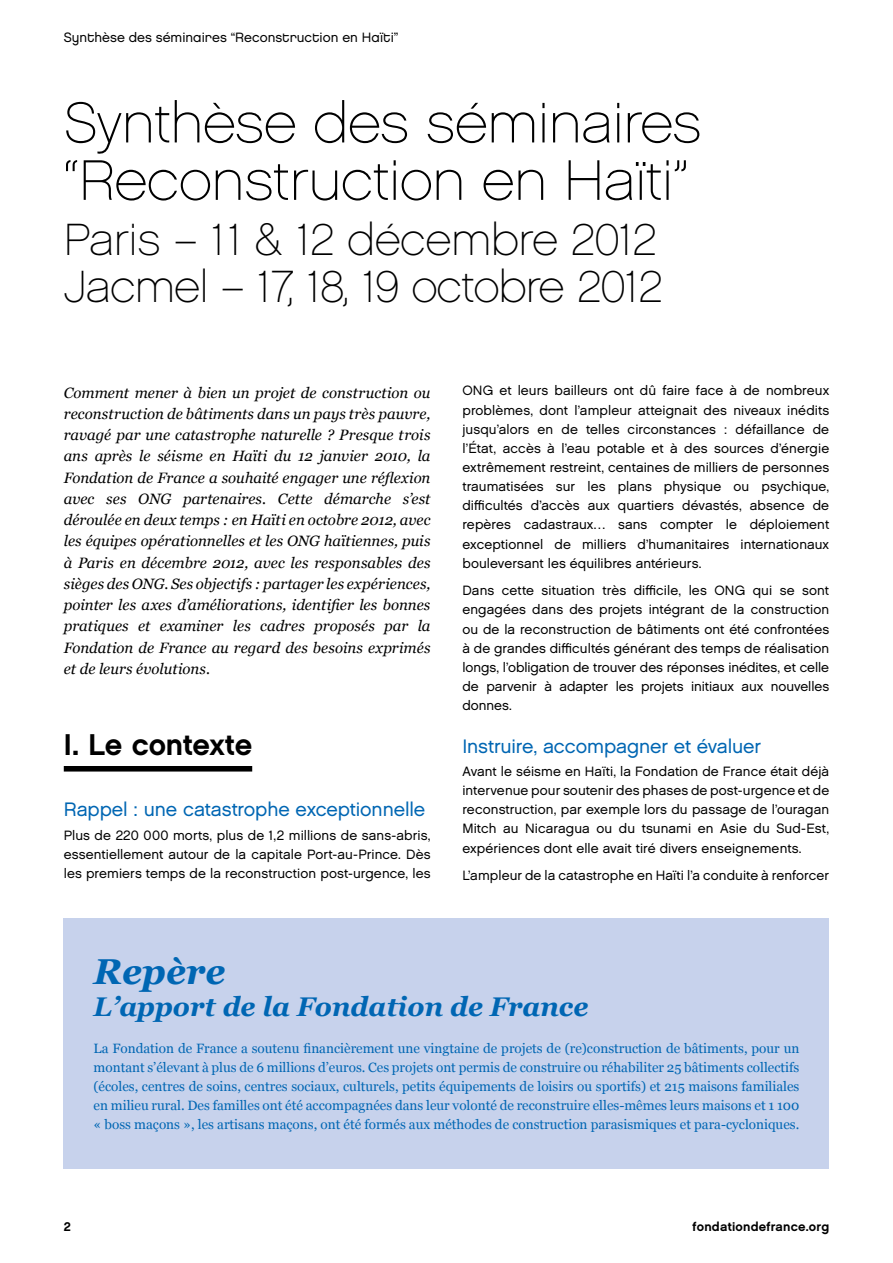
<style>
.page{position:relative;width:893px;height:1263px;background:#fff}
.page>*{position:absolute;margin:0;border:0;box-sizing:border-box;transform-origin:0 0}
.t1{font:57px/57.4px "Chalet Paris Nineteen Sixty";color:#000}
.t2{font:45px/46.8px "Chalet Paris Nineteen Sixty";letter-spacing:-.01em;color:#000}
.t3{font:italic 700 36px "Georgia";color:#0066b3}
.t4{font:30px "Chalet New York Nineteen Sixty";letter-spacing:-.005em;color:#000}
.t5{font:italic 700 27px "Georgia";color:#0066b3}
.t6{font:19.5px "Chalet London Nineteen Sixty";letter-spacing:-.005em;color:#0066b3}
.t7{font:italic 15px/21.3px "Georgia";color:#000;text-align:justify}
.t8{font:13.5px/19.2px "Chalet London Nineteen Sixty";letter-spacing:.005em;color:#000;text-align:justify}
.t9{font:13.5px/19.2px "Georgia";color:#0066b3;text-align:justify}
.t10{font:13.5px "Chalet London Nineteen Eighty";color:#000}
.t11{font:12.75px "Chalet New York Nineteen Sixty";letter-spacing:.015em;color:#000}
</style>
<div class="page">
<div style="left:64px;top:766px;width:188px;height:5px;background:#000"></div>
<div style="left:64px;top:918px;width:765px;height:251px;background:#c7d2ec"></div>
<p class="t10" style="left:64px;top:29px;width:336px">Synthèse des séminaires “Reconstruction en Haïti”</p>
<h1 class="t1" style="left:64px;top:94px;width:639px">Synthèse des séminaires “Reconstruction en Haïti”</h1>
<h2 class="t2" style="left:64px;top:217px;width:600px">Paris – 11 &amp; 12 décembre 2012<br>Jacmel – 17, 18, 19 octobre 2012</h2>
<p class="t7" style="left:64px;top:382px;width:368px">Comment mener à bien un projet de construction ou reconstruction de bâtiments dans un pays très pauvre, ravagé par une catastrophe naturelle ? Presque trois ans après le séisme en Haïti du 12 janvier 2010, la Fondation de France a souhaité engager une réflexion avec ses ONG partenaires. Cette démarche s’est déroulée en deux temps : en Haïti en octobre 2012, avec les équipes opérationnelles et les ONG haïtiennes, puis à Paris en décembre 2012, avec les responsables des sièges des ONG. Ses objectifs : partager les expériences, pointer les axes d’améliorations, identifier les bonnes pratiques et examiner les cadres proposés par la Fondation de France au regard des besoins exprimés et de leurs évolutions.</p>
<h3 class="t4" style="left:64px;top:725px;width:190px">I. Le contexte</h3>
<h3 class="t6" style="left:64px;top:798px;width:363px">Rappel : une catastrophe exceptionnelle</h3>
<p class="t8" style="left:64px;top:825px;width:368px">Plus de 220 000 morts, plus de 1,2 millions de sans-abris, essentiellement autour de la capitale Port-au-Prince. Dès les premiers temps de la reconstruction post-urgence, les</p>
<p class="t8" style="left:462px;top:381px;width:368px">ONG et leurs bailleurs ont dû faire face à de nombreux problèmes, dont l’ampleur atteignait des niveaux inédits jusqu’alors en de telles circonstances : défaillance de l’État, accès à l’eau potable et à des sources d’énergie extrêmement restreint, centaines de milliers de personnes traumatisées sur les plans physique ou psychique, difficultés d’accès aux quartiers dévastés, absence de repères cadastraux… sans compter le déploiement exceptionnel de milliers d’humanitaires internationaux bouleversant les équilibres antérieurs.</p>
<p class="t8" style="left:462px;top:581px;width:368px">Dans cette situation très difficile, les ONG qui se sont engagées dans des projets intégrant de la construction ou de la reconstruction de bâtiments ont été confrontées à de grandes difficultés générant des temps de réalisation longs, l’obligation de trouver des réponses inédites, et celle de parvenir à adapter les projets initiaux aux nouvelles donnes.</p>
<h3 class="t6" style="left:462px;top:734px;width:300px">Instruire, accompagner et évaluer</h3>
<p class="t8" style="left:462px;top:762px;width:368px">Avant le séisme en Haïti, la Fondation de France était déjà intervenue pour soutenir des phases de post-urgence et de reconstruction, par exemple lors du passage de l’ouragan Mitch au Nicaragua ou du tsunami en Asie du Sud-Est, expériences dont elle avait tiré divers enseignements.</p>
<p class="t8" style="left:462px;top:866px;width:368px">L’ampleur de la catastrophe en Haïti l’a conduite à renforcer</p>
<h3 class="t3" style="left:94px;top:949px;width:133px">Repère</h3>
<h3 class="t5" style="left:94px;top:989px;width:496px">L’apport de la Fondation de France</h3>
<p class="t9" style="left:94px;top:1038px;width:707px">La Fondation de France a soutenu financièrement une vingtaine de projets de (re)construction de bâtiments, pour un montant s’élevant à plus de 6 millions d’euros. Ces projets ont permis de construire ou réhabiliter 25 bâtiments collectifs (écoles, centres de soins, centres sociaux, culturels, petits équipements de loisirs ou sportifs) et 215 maisons familiales en milieu rural. Des familles ont été accompagnées dans leur volonté de reconstruire elles-mêmes leurs maisons et 1 100 « boss maçons », les artisans maçons, ont été formés aux méthodes de construction parasismiques et para-cycloniques.</p>
<p class="t11" style="left:64px;top:1218px;width:9px">2</p>
<p class="t11" style="left:693px;top:1218px;width:138px">fondationdefrance.org</p>
</div>
